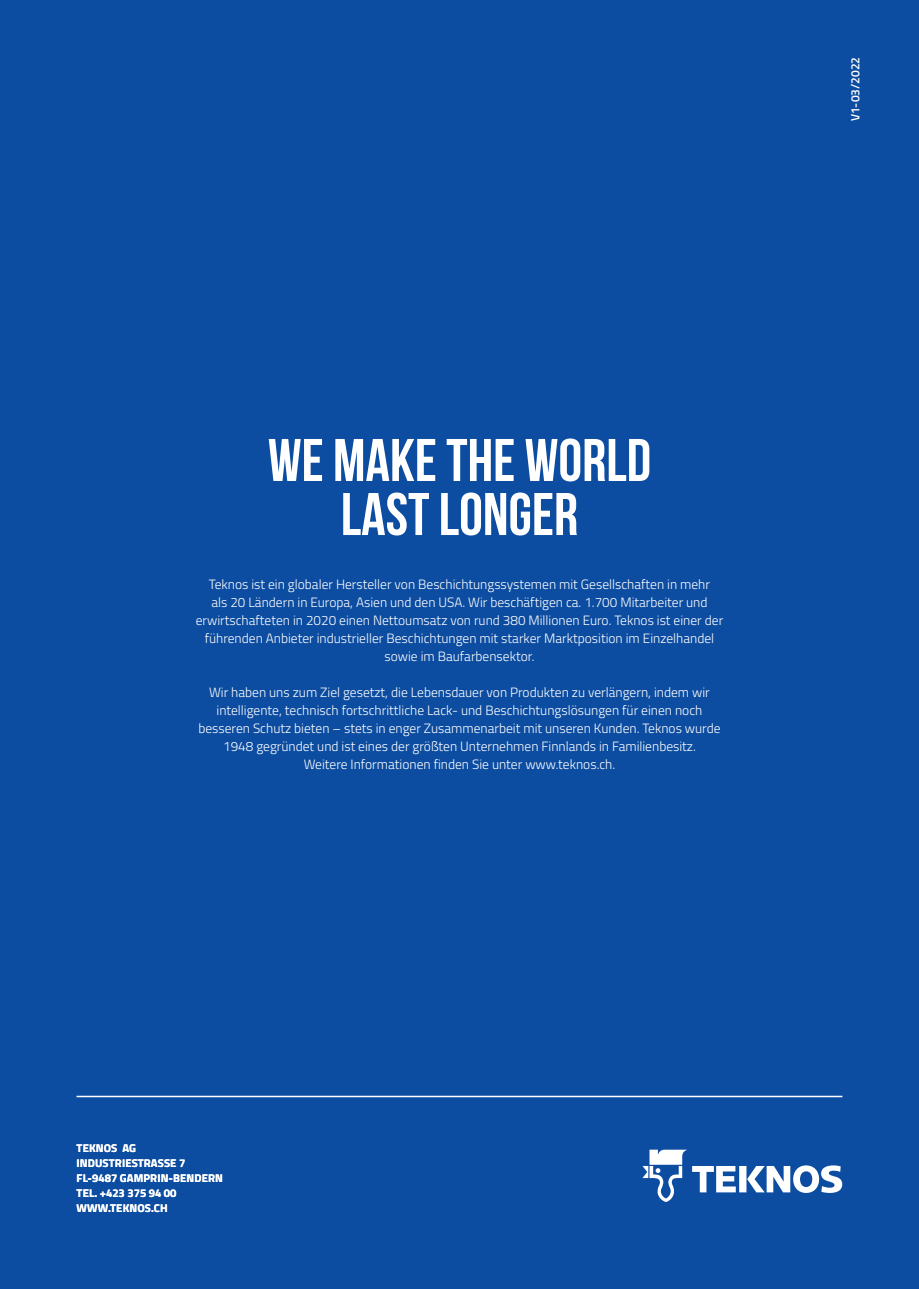
<style>
.page{position:relative;width:919px;height:1289px;background:#fff}
.page>*{position:absolute;margin:0;border:0;box-sizing:border-box;transform-origin:0 0}
.Headline{font:700 60px "Bebas Neue";color:#fff}
.Bodytext{font:300 13.5px "Titillium";color:#fff}
.liitteet_väliotsikko{font:600 12px "Titillium";color:#fff}
.t1{font:700 11.25px "Titillium";letter-spacing:.01em;color:#fff}
</style>
<div class="page">
<div style="left:0;top:0;width:918px;height:1288px;background:#0d4da1"></div>
<svg style="left:642px;top:1149px;width:200px;height:52px"></svg>
<hr style="left:77px;top:1095px;width:765px;height:2px;background:#fff">
<p class="Headline" style="left:268px;top:427px;width:385px">WE MAKE THE WORLD</p>
<p class="Headline" style="left:341px;top:481px;width:239px">LAST LONGER</p>
<p class="Bodytext" style="left:209px;top:574px;width:502px">Teknos ist ein globaler Hersteller von Beschichtungssystemen mit Gesellschaften in mehr</p>
<p class="Bodytext" style="left:211px;top:592px;width:497px">als 20 Ländern in Europa, Asien und den USA. Wir beschäftigen ca. 1.700 Mitarbeiter und</p>
<p class="Bodytext" style="left:196px;top:610px;width:529px">erwirtschafteten in 2020 einen Nettoumsatz von rund 380 Millionen Euro. Teknos ist einer der</p>
<p class="Bodytext" style="left:205px;top:628px;width:511px">führenden Anbieter industrieller Beschichtungen mit starker Marktposition im Einzelhandel</p>
<p class="Bodytext" style="left:384px;top:646px;width:151px">sowie im Baufarbensektor.</p>
<p class="Bodytext" style="left:209px;top:682px;width:502px">Wir haben uns zum Ziel gesetzt, die Lebensdauer von Produkten zu verlängern, indem wir</p>
<p class="Bodytext" style="left:216px;top:700px;width:487px">intelligente, technisch fortschrittliche Lack- und Beschichtungslösungen für einen noch</p>
<p class="Bodytext" style="left:198px;top:718px;width:523px">besseren Schutz bieten – stets in enger Zusammenarbeit mit unseren Kunden. Teknos wurde</p>
<p class="Bodytext" style="left:223px;top:736px;width:474px">1948 gegründet und ist eines der größten Unternehmen Finnlands in Familienbesitz.</p>
<p class="Bodytext" style="left:304px;top:754px;width:313px">Weitere Informationen finden Sie unter www.teknos.ch.</p>
<p class="liitteet_väliotsikko" style="left:846px;top:121px;width:66px;rotate:-90deg">V1-03/2022</p>
<p class="t1" style="left:77px;top:1139px;width:61px">TEKNOS AG</p>
<p class="t1" style="left:77px;top:1154px;width:110px">INDUSTRIESTRASSE 7</p>
<p class="t1" style="left:77px;top:1169px;width:148px">FL-9487 GAMPRIN-BENDERN</p>
<p class="t1" style="left:77px;top:1184px;width:101px">TEL. +423 375 94 00</p>
<p class="t1" style="left:77px;top:1199px;width:93px">WWW.TEKNOS.CH</p>
</div>
